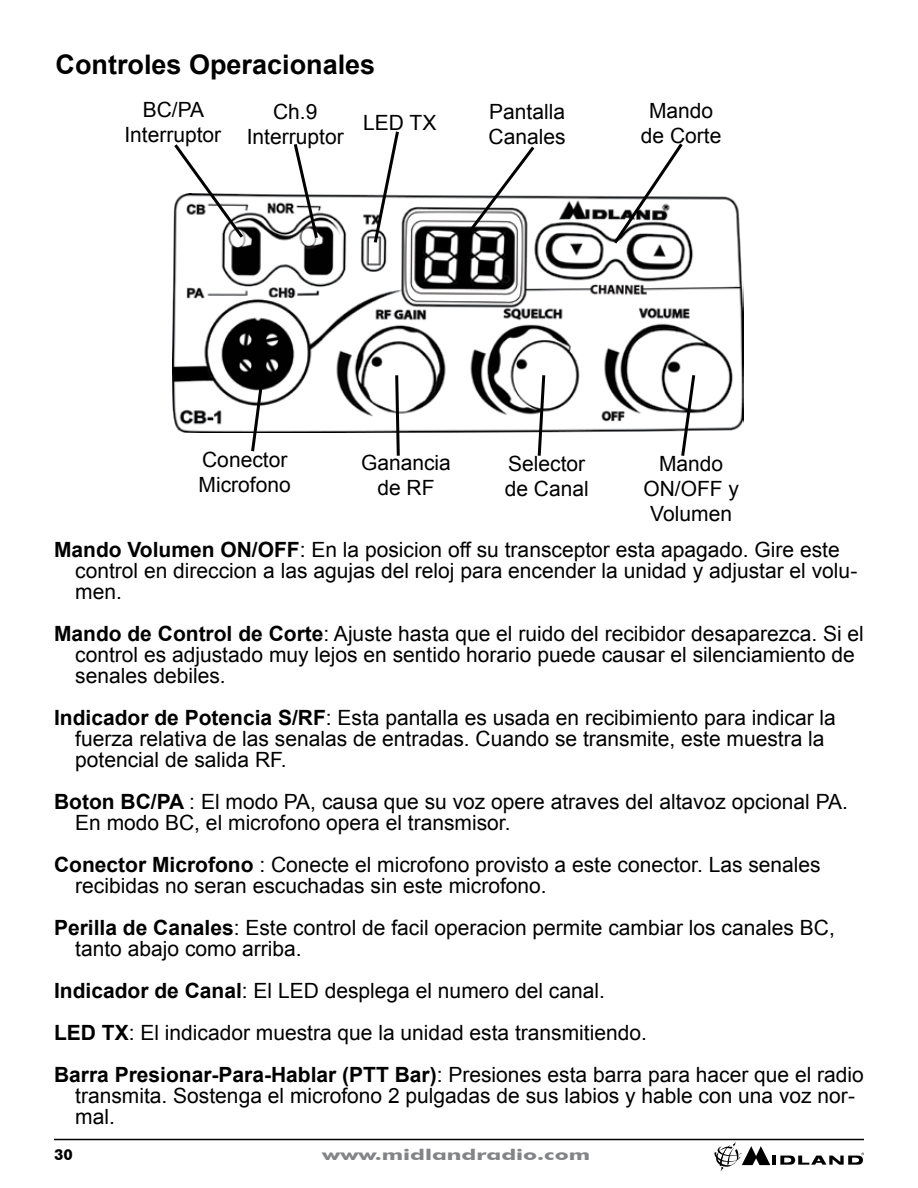
<style>
.page{position:relative;width:918px;height:1188px;background:#fff}
.page>*{position:absolute;margin:0;border:0;box-sizing:border-box;transform-origin:0 0}
.t1{font:700 27px "Arial";color:#000}
.t2{font:21px/21px "Arial";color:#000}
.t3{font:700 15px "Futura BT";color:#828487;scale:1.5 1}
.t4{font:700 15px "Futura BT";color:#000}
.s1{font-weight:700}
</style>
<div class="page">
<svg style="left:714px;top:1142px;width:150px;height:30px"></svg>
<hr style="left:54px;top:1139px;width:810px;height:1px;background:#000">
<img style="left:173px;top:194px;width:570px;height:239px">
<svg style="left:173px;top:144px;width:73px;height:97px"></svg>
<svg style="left:292px;top:144px;width:28px;height:97px"></svg>
<svg style="left:372px;top:131px;width:29px;height:115px"></svg>
<svg style="left:461px;top:146px;width:76px;height:96px"></svg>
<svg style="left:611px;top:143px;width:75px;height:104px"></svg>
<svg style="left:249px;top:352px;width:19px;height:100px"></svg>
<svg style="left:394px;top:372px;width:7px;height:84px"></svg>
<svg style="left:536px;top:372px;width:11px;height:84px"></svg>
<svg style="left:679px;top:372px;width:18px;height:84px"></svg>
<p class="t1" style="left:56px;top:46px;width:321px">Controles Operacionales</p>
<p class="t2" style="left:124px;top:97px;width:98px;line-height:25.2px;text-align:center">BC/PA<br>Interruptor</p>
<p class="t2" style="left:247px;top:99px;width:98px;line-height:25.2px;text-align:center">Ch.9<br>Interruptor</p>
<p class="t2" style="left:363px;top:112px;width:75px">LED TX</p>
<p class="t2" style="left:489px;top:99px;width:79px;line-height:25.2px">Pantalla<br>Canales</p>
<p class="t2" style="left:641px;top:98px;width:82px;line-height:25.2px;text-align:center">Mando de Corte</p>
<p class="t2" style="left:199px;top:447px;width:94px;line-height:25.2px">Conector<br>Microfono</p>
<p class="t2" style="left:361px;top:450px;width:91px;line-height:25.2px;text-align:center">Ganancia de RF</p>
<p class="t2" style="left:505px;top:451px;width:86px;line-height:25.2px">Selector de Canal</p>
<p class="t2" style="left:643px;top:451px;width:97px;line-height:25.2px;text-align:center">Mando<br>ON/OFF y<br>Volumen</p>
<p class="t2" style="left:75px;top:539px;width:784px;text-indent:-21px"><span class="s1">Mando Volumen ON/OFF</span>: En la posicion off su transceptor esta apagado. Gire este control en direccion a las agujas del reloj para encender la unidad y adjustar el volu&shy;men.</p>
<p class="t2" style="left:75px;top:623px;width:790px;text-indent:-21px"><span class="s1">Mando de Control de Corte</span>: Ajuste hasta que el ruido del recibidor desaparezca. Si el control es adjustado muy lejos en sentido horario puede causar el silenciamiento de senales debiles.</p>
<p class="t2" style="left:75px;top:707px;width:762px;text-indent:-21px"><span class="s1">Indicador de Potencia S/RF</span>: Esta pantalla es usada en recibimiento para indicar la fuerza relativa de las senalas de entradas. Cuando se transmite, este muestra la potencial de salida RF.</p>
<p class="t2" style="left:75px;top:791px;width:771px;text-indent:-21px"><span class="s1">Boton BC/PA</span> : El modo PA, causa que su voz opere atraves del altavoz opcional PA.<br>En modo BC, el microfono opera el transmisor.</p>
<p class="t2" style="left:75px;top:854px;width:747px;text-indent:-21px"><span class="s1">Conector Microfono</span> : Conecte el microfono provisto a este conector. Las senales recibidas no seran escuchadas sin este microfono.</p>
<p class="t2" style="left:75px;top:917px;width:761px;text-indent:-21px"><span class="s1">Perilla de Canales</span>: Este control de facil operacion permite cambiar los canales BC, tanto abajo como arriba.</p>
<p class="t2" style="left:54px;top:970px;width:811px;line-height:42px"><span class="s1">Indicador de Canal</span>: El LED desplega el numero del canal.<br><span class="s1">LED TX</span>: El indicador muestra que la unidad esta transmitiendo.<br><span class="s1">Barra Presionar-Para-Hablar (PTT Bar)</span>: Presiones esta barra para hacer que el radio</p>
<p class="t2" style="left:75px;top:1085px;width:781px">transmita. Sostenga el microfono 2 pulgadas de sus labios y hable con una voz nor&shy;mal.</p>
<p class="t4" style="left:54px;top:1146px;width:20px">30</p>
<p class="t3" style="left:322px;top:1146px;width:180px">www.midlandradio.com</p>
</div>
